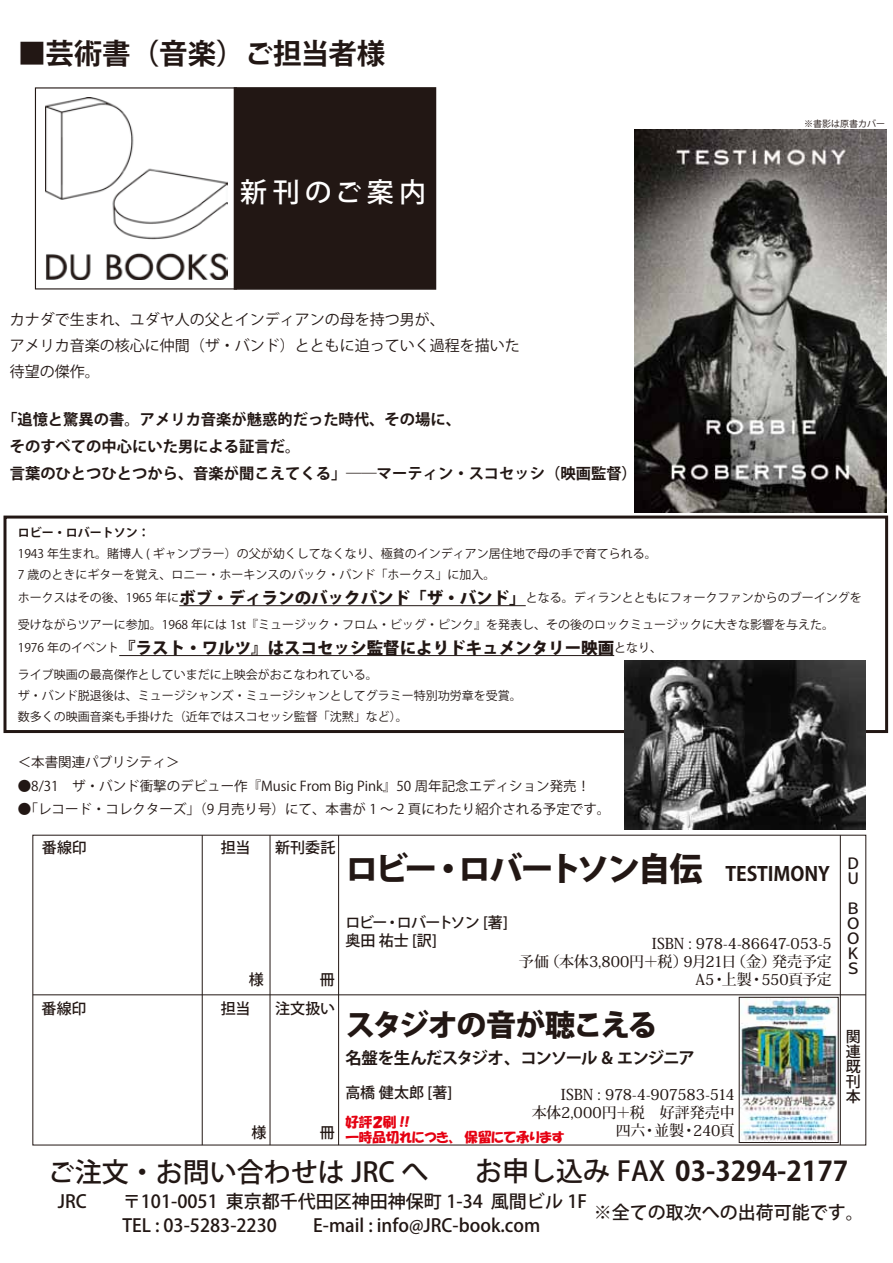
<style>
.page{position:relative;width:893px;height:1263px;background:#fff}
.page>*{position:absolute;margin:0;border:0;box-sizing:border-box;transform-origin:0 0}
.t1{font:800 33px "Koz Go Pro";letter-spacing:-.07em;color:#221714}
.t2{font:800 30px "Koz Go Pro";letter-spacing:-.055em;color:#221714}
.t3{font:700 28.5px "Koz Go Pr 6 N";letter-spacing:-.005em;color:#221714}
.t4{font:700 27px "Koz Go Pro";color:#221714}
.t5{font:500 27px "Koz Go Pro";color:#221714}
.t6{font:500 27px "Koz Go Pro";letter-spacing:.19em;color:#fff}
.t7{font:700 19.5px "Koz Go Pro";letter-spacing:-.005em;color:#221714}
.t8{font:500 18px/24px "Koz Go Pro";color:#221714}
.t9{font:800 16.5px "Koz Go Pro";color:#221714}
.t10{font:700 16.5px "Koz Go Pro";letter-spacing:-.065em;color:#221714}
.t11{font:700 15.3px/26.7px "Koz Go Pro";color:#221714}
.t12{font:500 15px/18px "Koz Min Pr 6 N";letter-spacing:-.01em;color:#221714;text-align:right}
.t13{font:15px/26.2px "Koz Go Pro";color:#221714}
.t14{font:500 15px "Koz Go Pro";letter-spacing:-.005em;color:#221714}
.t15{font:500 15px/18px "Koz Go Pro";letter-spacing:-.065em;color:#221714}
.t16{font:13.5px "Koz Go Pro";color:#221714}
.t17{font:13.5px/15px "HGP Soei Kakupoptai";color:#e50011}
.t18{font:12px/21px "Koz Go Pro";color:#221714}
.t19{font:700 12px "Koz Go Pro";color:#221714}
.t20{font:9px "Koz Go Pro";color:#221714}
.s1{font-weight:800;font-size:16.5px}
.s2{font-weight:400;font-size:12px}
.s3{font-weight:500}
</style>
<div class="page">
<div style="left:35px;top:87px;width:202px;height:202px;background:#fff;border:1px solid #221714"></div>
<div style="left:234px;top:87px;width:202px;height:203px;background:#221714;border:2px solid #221714"></div>
<img style="left:46px;top:98px;width:181px;height:181px">
<hr style="left:33px;top:994px;width:833px;height:1px;background:#221714">
<hr style="left:840px;top:835px;width:1px;height:310px;background:#221714">
<hr style="left:202px;top:835px;width:1px;height:310px;background:#221714">
<hr style="left:270px;top:835px;width:1px;height:310px;background:#221714">
<hr style="left:338px;top:835px;width:1px;height:310px;background:#221714">
<hr style="left:179px;top:605px;width:347px;height:1px;background:#221714">
<hr style="left:119px;top:655px;width:495px;height:1px;background:#221714">
<div style="left:3px;top:516px;width:885px;height:217px;border:3px solid #221714"></div>
<img style="left:634px;top:129px;width:253px;height:384px">
<img style="left:741px;top:999px;width:95px;height:142px">
<div style="left:739px;top:997px;width:99px;height:146px;border:1px solid #221714"></div>
<img style="left:624px;top:660px;width:242px;height:169px">
<h3 class="t3" style="left:18px;top:37px;width:369px">■芸術書（音楽）ご担当者様</h3>
<h3 class="t6" style="left:240px;top:175px;width:187px">新刊のご案内</h3>
<p class="t13" style="left:10px;top:306px;width:512px">カナダで生まれ、ユダヤ人の父とインディアンの母を持つ男が、<br>アメリカ音楽の核心に仲間（ザ・バンド）とともに迫っていく過程を描いた待望の傑作。</p>
<p class="t11" style="left:10px;top:407px;width:629px;text-indent:-8px">「追憶と驚異の書。アメリカ音楽が魅惑的だった時代、その場に、<br>そのすべての中心にいた男による証言だ。<br>言葉のひとつひとつから、音楽が聞こえてくる」――マーティン・スコセッシ（映画監督）</p>
<p class="t20" style="left:804px;top:117px;width:82px">※書影は原書カバー</p>
<p class="t19" style="left:18px;top:525px;width:134px">ロビー・ロバートソン：</p>
<p class="t18" style="left:18px;top:543px;width:641px">1943 年生まれ。賭博人 ( ギャンブラー）の父が幼くしてなくなり、極貧のインディアン居住地で母の手で育てられる。<br>7 歳のときにギターを覚え、ロニー・ホーキンスのバック・バンド「ホークス」に加入。</p>
<p class="t18" style="left:18px;top:588px;width:845px">ホークスはその後、1965 年に<span class="s1">ボブ・ディランのバックバンド「ザ・バンド」</span>となる。ディランとともにフォークファンからのブーイングを</p>
<p class="t18" style="left:18px;top:614px;width:818px">受けながらツアーに参加。1968 年には 1st『ミュージック・フロム・ビッグ・ピンク』を発表し、その後のロックミュージックに大きな影響を与えた。</p>
<h3 class="t9" style="left:18px;top:637px;width:646px"><span class="s2">1976 年のイベント</span>『ラスト・ワルツ』はスコセッシ監督によりドキュメンタリー映画<span class="s2">となり、</span></h3>
<p class="t18" style="left:18px;top:664px;width:505px">ライブ映画の最高傑作としていまだに上映会がおこなわれている。<br>ザ・バンド脱退後は、ミュージシャンズ・ミュージシャンとしてグラミー特別功労章を受賞。数多くの映画音楽も手掛けた（近年ではスコセッシ監督「沈黙」など）。</p>
<p class="t16" style="left:18px;top:753px;width:164px">＜本書関連パブリシティ＞</p>
<p class="t16" style="left:18px;top:777px;width:574px">●8/31　ザ・バンド衝撃のデビュー作『Music From Big Pink』50 周年記念エディション発売！</p>
<p class="t16" style="left:18px;top:801px;width:594px">●「レコード・コレクターズ」（9 月売り号）にて、本書が 1 ～ 2 頁にわたり紹介される予定です。</p>
<p class="t14" style="left:42px;top:838px;width:47px">番線印</p>
<p class="t14" style="left:221px;top:838px;width:31px">担当</p>
<p class="t14" style="left:249px;top:970px;width:16px">様</p>
<p class="t14" style="left:275px;top:838px;width:62px">新刊委託</p>
<p class="t14" style="left:320px;top:970px;width:16px">冊</p>
<h1 class="t1" style="left:345px;top:848px;width:358px">ロビー・ロバートソン自伝</h1>
<p class="t15" style="left:345px;top:914px;width:164px">ロビー・ロバートソン [著]奥田 祐士 [訳]</p>
<h3 class="t7" style="left:725px;top:862px;width:106px">TESTIMONY</h3>
<p class="t12" style="left:519px;top:934px;width:314px">ISBN : 978-4-86647-053-5<br>予価（本体3,800円＋税）9月21日（金）発売予定<br>A5・上製・550頁予定</p>
<p class="t14" style="left:846px;top:853px;width:16px">Ｄ</p>
<p class="t14" style="left:846px;top:868px;width:16px">Ｕ</p>
<p class="t14" style="left:846px;top:898px;width:16px">Ｂ</p>
<p class="t14" style="left:846px;top:913px;width:16px">Ｏ</p>
<p class="t14" style="left:846px;top:928px;width:16px">Ｏ</p>
<p class="t14" style="left:846px;top:943px;width:16px">Ｋ</p>
<p class="t14" style="left:846px;top:958px;width:16px">Ｓ</p>
<p class="t14" style="left:41px;top:999px;width:47px">番線印</p>
<p class="t14" style="left:221px;top:999px;width:31px">担当</p>
<p class="t14" style="left:275px;top:999px;width:62px">注文扱い</p>
<h2 class="t2" style="left:345px;top:1005px;width:313px">スタジオの音が聴こえる</h2>
<p class="t14" style="left:846px;top:1027px;width:16px">関</p>
<p class="t14" style="left:846px;top:1042px;width:16px">連</p>
<h3 class="t10" style="left:345px;top:1047px;width:351px">名盤を生んだスタジオ、コンソール &amp; エンジニア</h3>
<p class="t14" style="left:846px;top:1057px;width:16px">既</p>
<p class="t14" style="left:846px;top:1072px;width:16px">刊</p>
<p class="t14" style="left:345px;top:1083px;width:108px">高橋 健太郎 [著]</p>
<p class="t12" style="left:532px;top:1085px;width:205px">ISBN : 978-4-907583-514<br>本体2,000円＋税　好評発売中四六・並製・240頁</p>
<p class="t14" style="left:846px;top:1087px;width:16px">本</p>
<p class="t17" style="left:345px;top:1114px;width:220px">好評２刷 !!<br>一時品切れにつき、保留にて承ります</p>
<h3 class="t5" style="left:48px;top:1154px;width:382px">ご注文・お問い合わせは JRC へ</h3>
<h3 class="t4" style="left:475px;top:1154px;width:375px"><span class="s3">お申し込み FAX</span> 03-3294-2177</h3>
<h3 class="t8" style="left:122px;top:1190px;width:466px;text-indent:-65px">JRC　　〒101-0051 東京都千代田区神田神保町 1-34 風間ビル 1F<br>TEL : 03-5283-2230</h3>
<p class="t14" style="left:251px;top:1123px;width:16px">様</p>
<p class="t14" style="left:320px;top:1123px;width:16px">冊</p>
<h3 class="t8" style="left:594px;top:1201px;width:271px">※全ての取次への出荷可能です。</h3>
<h3 class="t8" style="left:313px;top:1214px;width:228px">E-mail : info@JRC-book.com</h3>
</div>
